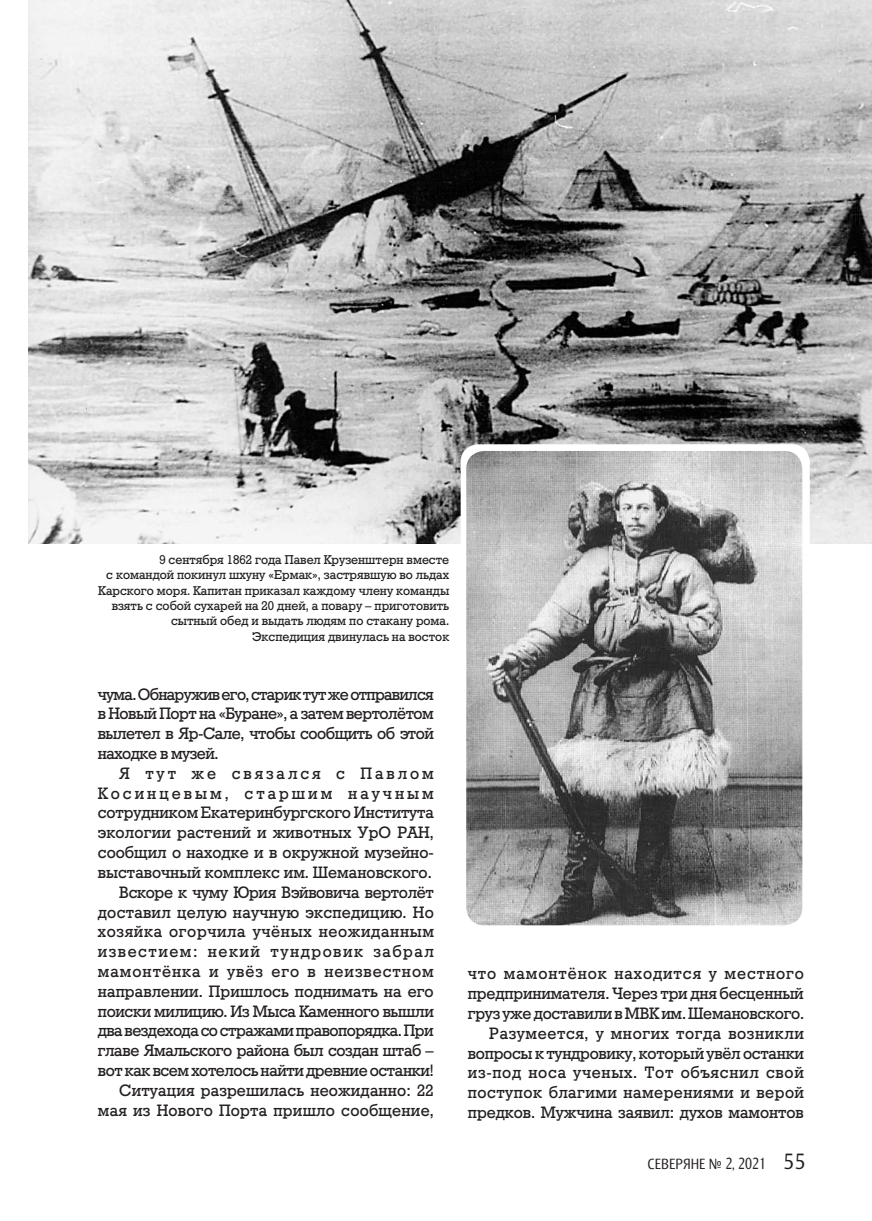
<style>
.page{position:relative;width:872px;height:1221px;background:#fff}
.page>*{position:absolute;margin:0;border:0;box-sizing:border-box;transform-origin:0 0}
.t1{font:16.5px/19.8px "Geo Slb 712 Md BT";color:#231f20;text-align:right}
.t2{font:15px "Barnaul Grotesk";letter-spacing:.01em;color:#231f20}
.t3{font:12.75px/15.3px "Geo Slb 712 Md BT";color:#231f20;text-align:right}
.s1{font-size:16.5px}
.s2{font-size:22.5px}
</style>
<div class="page">
<img style="left:29px;top:0;width:843px;height:543px">
<div style="left:460px;top:444px;width:349px;height:277px;background:#fff;border-radius:18px"></div>
<img style="left:466px;top:451px;width:336px;height:474px">
<p class="t3" style="left:98px;top:552px;width:352px">9 сентября 1862 года Павел Крузенштерн вместе<br>с командой покинул шхуну «Ермак», застрявшую во льдах Карского моря. Капитан приказал каждому члену команды взять с собой сухарей на 20 дней, а повару – приготовить сытный обед и выдать людям по стакану рома.<br>Экспедиция двинулась на восток</p>
<p class="t1" style="left:98px;top:684px;width:338px;text-align:justify">чума. Обнаружив его, старик тут же отправился в Новый Порт на «Буране», а затем вертолётом вылетел в Яр-Сале, чтобы сообщить об этой находке в музей.</p>
<p class="t1" style="left:98px;top:763px;width:338px">Я тут же связался с Павлом Косинцевым, старшим научным сотрудником Екатеринбургского Института экологии растений и животных УрО РАН, сообщил о находке и в окружной музейно&shy;выставочный комплекс им. Шемановского.<br>Вскоре к чуму Юрия Вэйвовича вертолёт доставил целую научную экспедицию. Но хозяйка огорчила учёных неожиданным известием: некий тундровик забрал мамонтёнка и увёз его в неизвестном направлении. Пришлось поднимать на его поиски милицию. Из Мыса Каменного вышли два вездехода со стражами правопорядка. При главе Ямальского района был создан штаб – вот как всем хотелось найти древние останки!<br>Ситуация разрешилась неожиданно: 22 мая из Нового Порта пришло сообщение,</p>
<p class="t1" style="left:468px;top:963px;width:338px">что мамонтёнок находится у местного предпринимателя. Через три дня бесценный груз уже доставили в МВК им. Шемановского.<br>Разумеется, у многих тогда возникли вопросы к тундровику, который увёл останки из-под носа ученых. Тот объяснил свой поступок благими намерениями и верой предков. Мужчина заявил: духов мамонтов</p>
<p class="t2" style="left:647px;top:1154px;width:159px">СЕВЕРЯНЕ № <span class="s1">2, 2021</span> <span class="s2">55</span></p>
</div>
